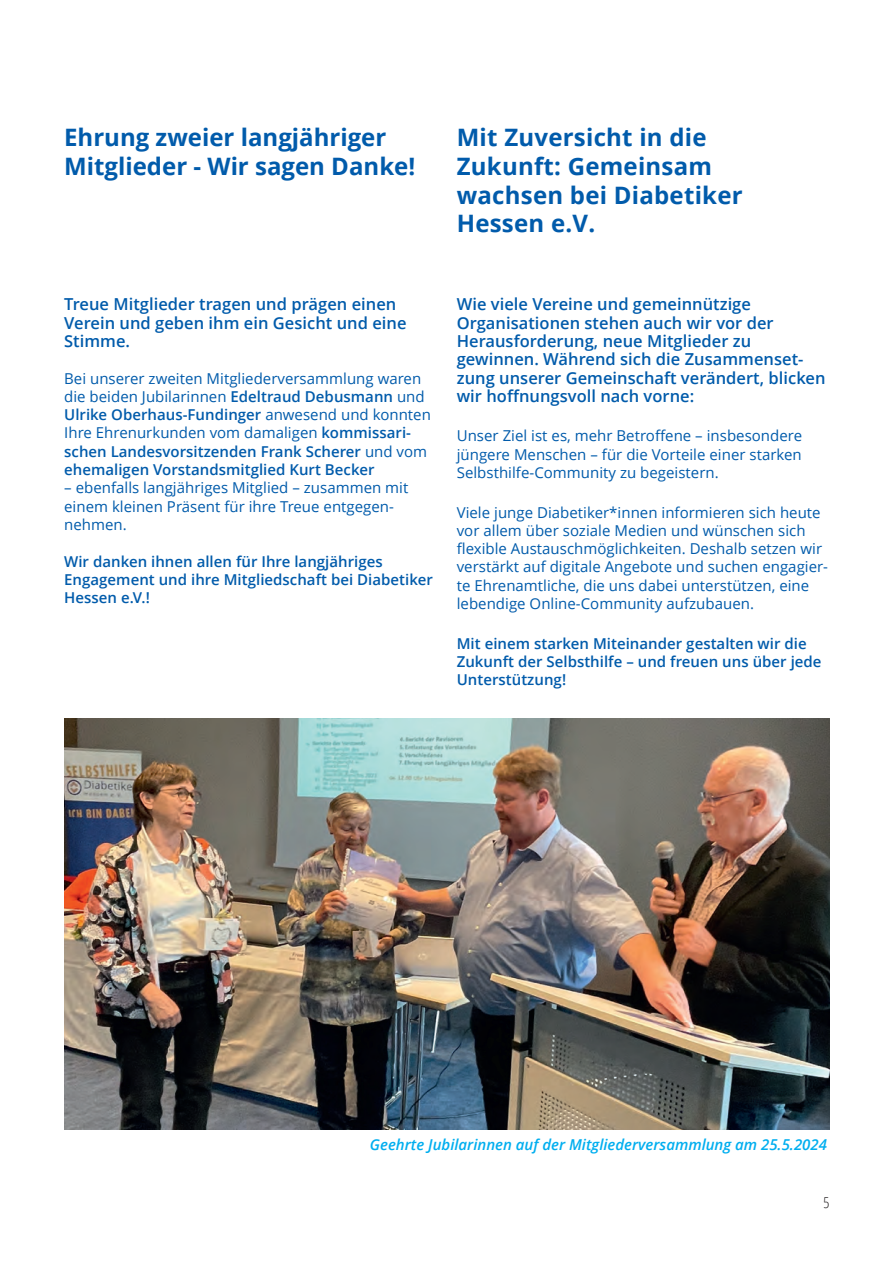
<style>
.page{position:relative;width:893px;height:1263px;background:#fff}
.page>*{position:absolute;margin:0;border:0;box-sizing:border-box;transform-origin:0 0}
.Unterüberschrift{font:700 24px/28.8px "Open Sans";letter-spacing:.01em;color:#015bab}
.Fließtext{font:600 16.5px/18.3px "Open Sans";color:#015bab}
.Fließtext-2{font:15px/18.3px "Open Sans";color:#015bab}
.Fließtext-3{font:600 15px/18.3px "Open Sans";color:#015bab}
.Bildunterschrift{font:italic 600 15px "Open Sans";color:#00aeef}
.t1{font:300 condensed 15px "Open Sans";color:#231f20}
.s1{font-weight:400}
</style>
<div class="page">
<img style="left:64px;top:719px;width:765px;height:410px">
<p class="Unterüberschrift" style="left:64px;top:122px;width:353px">Ehrung zweier langjähriger<br>Mitglieder - Wir sagen Danke!</p>
<p class="Unterüberschrift" style="left:457px;top:122px;width:287px">Mit Zuversicht in die<br>Zukunft: Gemeinsam wachsen bei Diabetiker<br>Hessen e.V.</p>
<p class="Fließtext" style="left:64px;top:295px;width:344px">Treue Mitglieder tragen und prägen einen<br>Verein und geben ihm ein Gesicht und eine<br>Stimme.</p>
<p class="Fließtext-3" style="left:64px;top:369px;width:368px"><span class="s1">Bei unserer zweiten Mitgliederversammlung waren die beiden Jubilarinnen</span> Edeltraud Debusmann <span class="s1">und </span>Ulrike Oberhaus-Fundinger <span class="s1">anwesend und konnten Ihre Ehrenurkunden vom damaligen</span> kommissari&shy;schen Landesvorsitzenden Frank Scherer <span class="s1">und vom </span>ehemaligen Vorstandsmitglied Kurt Becker</p>
<p class="Fließtext-2" style="left:64px;top:478px;width:346px">– ebenfalls langjähriges Mitglied – zusammen mit einem kleinen Präsent für ihre Treue entgegen&shy;nehmen.</p>
<p class="Fließtext-3" style="left:64px;top:552px;width:370px">Wir danken ihnen allen für Ihre langjähriges<br>Engagement und ihre Mitgliedschaft bei Diabetiker<br>Hessen e.V.!</p>
<p class="Fließtext" style="left:457px;top:295px;width:370px">Wie viele Vereine und gemeinnützige Organisationen stehen auch wir vor der Herausforderung, neue Mitglieder zu gewinnen. Während sich die Zusammenset&shy;zung unserer Gemeinschaft verändert, blicken wir hoffnungsvoll nach vorne:</p>
<p class="Fließtext-2" style="left:457px;top:426px;width:347px;text-align:justify">Unser Ziel ist es, mehr Betroffene – insbesondere jüngere Menschen – für die Vorteile einer starken Selbsthilfe-Community zu begeistern.</p>
<p class="Fließtext-2" style="left:457px;top:503px;width:373px">Viele junge Diabetiker*innen informieren sich heute vor allem über soziale Medien und wünschen sich flexible Austauschmöglichkeiten. Deshalb setzen wir verstärkt auf digitale Angebote und suchen engagier&shy;te Ehrenamtliche, die uns dabei unterstützen, eine lebendige Online-Community aufzubauen.</p>
<p class="Fließtext-3" style="left:457px;top:634px;width:366px">Mit einem starken Miteinander gestalten wir die<br>Zukunft der Selbsthilfe – und freuen uns über jede<br>Unterstützung!</p>
<p class="Bildunterschrift" style="left:370px;top:1134px;width:459px">Geehrte Jubilarinnen auf der Mitgliederversammlung am 25.5.2024</p>
<p class="t1" style="left:823px;top:1192px;width:7px">5</p>
</div>
